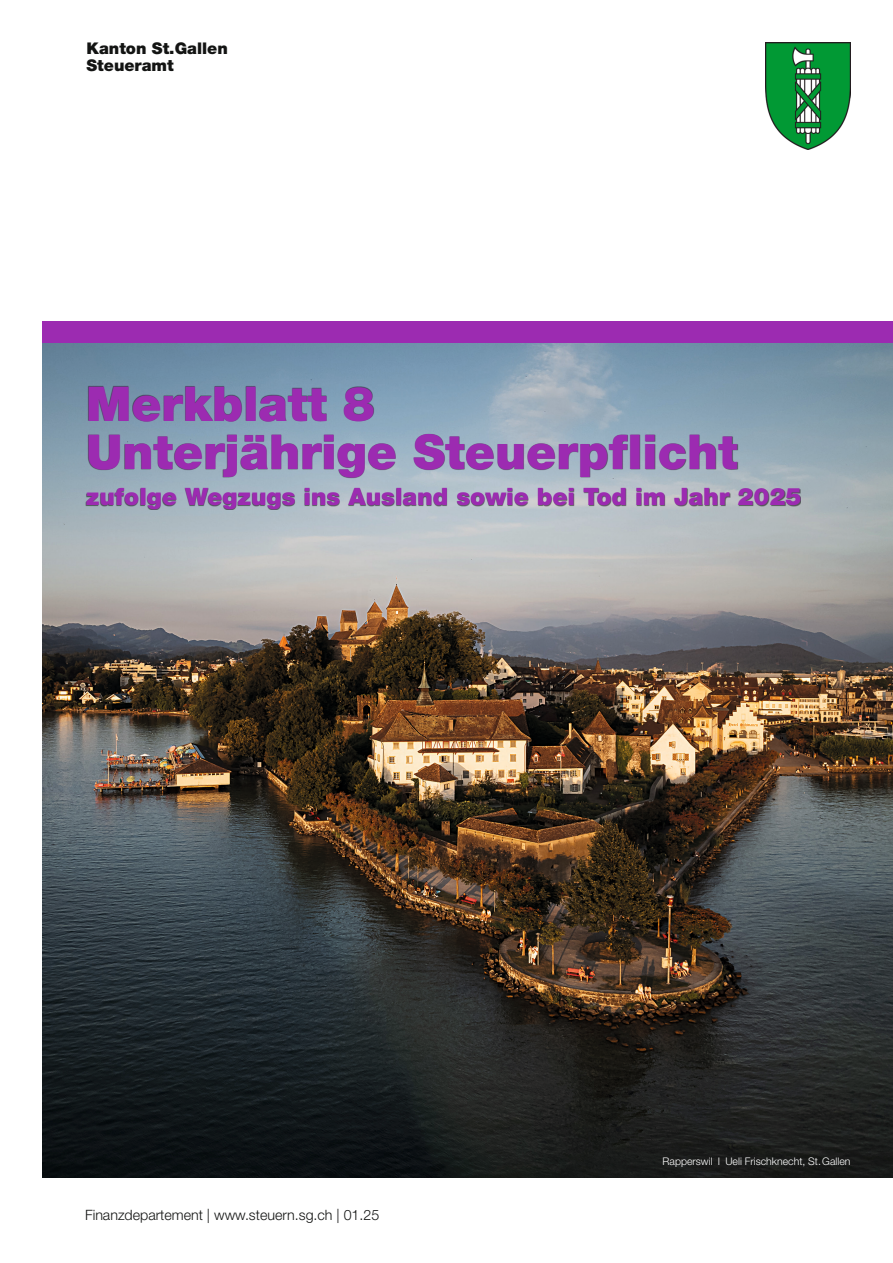
<style>
.page{position:relative;width:893px;height:1263px;background:#fff}
.page>*{position:absolute;margin:0;border:0;box-sizing:border-box;transform-origin:0 0}
.t1{font:900 48px/48px "Helvetica Neue LT Std";color:#9c2bb1}
.t2{font:900 24px "Helvetica Neue LT Std";color:#9c2bb1}
.t3{font:900 16.2px/17.2px "Helvetica Neue LT Std";color:#131413}
.t4{font:300 14.25px "Helvetica Neue LT Std";color:#131413}
.t5{font:300 10.5px "Helvetica Neue LT Std";color:#fff}
</style>
<div class="page">
<img style="left:43px;top:343px;width:850px;height:835px">
<img style="left:765px;top:42px;width:85px;height:107px">
<div style="left:43px;top:322px;width:850px;height:21px;background:#9c2bb1"></div>
<div style="left:86px;top:386px;width:715px;height:124px;background:#131413;opacity:.6"></div>
<p class="t3" style="left:87px;top:40px;width:143px">Kanton St.Gallen<br>Steueramt</p>
<h1 class="t1" style="left:86px;top:379px;width:653px">Merkblatt 8<br>Unterjährige Steuerpflicht</h1>
<p class="t2" style="left:86px;top:482px;width:717px">zufolge Wegzugs ins Ausland sowie bei Tod im Jahr 2025</p>
<p class="t4" style="left:85px;top:1207px;width:296px">Finanzdepartement | www.steuern.sg.ch | 01.25</p>
<p class="t5" style="left:663px;top:1155px;width:189px">Rapperswil I Ueli Frischknecht, St.Gallen</p>
</div>
